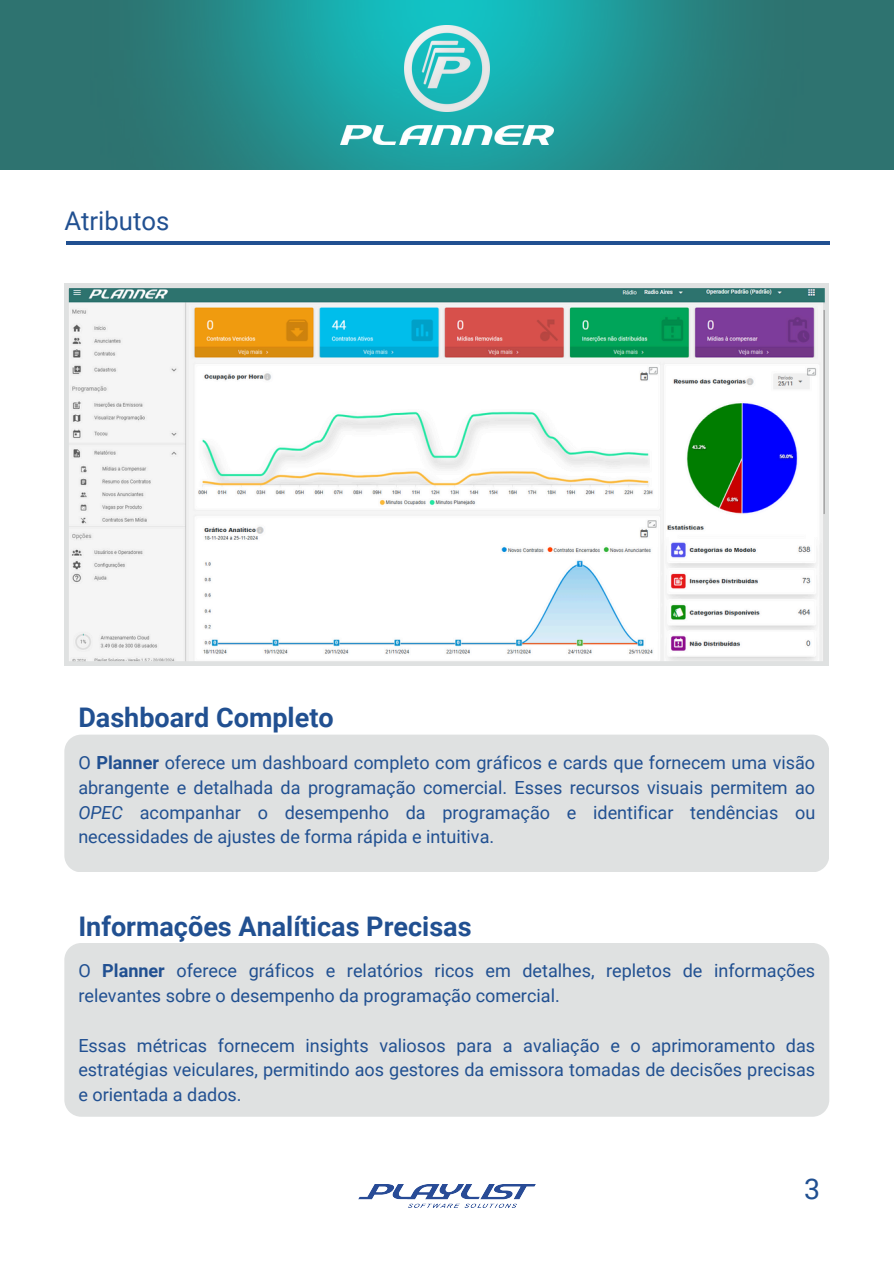
<style>
.page{position:relative;width:894px;height:1264px;background:#fff}
.page>*{position:absolute;margin:0;border:0;box-sizing:border-box;transform-origin:0 0}
.t1{font:28.5px "Roboto";color:#215091}
.t2{font:700 27px "Roboto";color:#215091}
.t3{font:25.65px "Roboto";color:#215091}
.t4{font:18px/24.8px "Roboto";color:#215091;text-align:justify}
.s1{font-weight:700}
.s2{font-style:italic}
</style>
<div class="page">
<img style="left:358px;top:1184px;width:177px;height:23px">
<div style="left:0;top:0;width:893px;height:170px;background:#2e7370"></div>
<img style="left:174px;top:0;width:545px;height:170px">
<img style="left:340px;top:125px;width:213px;height:19px">
<img style="left:404px;top:26px;width:85px;height:85px">
<hr style="left:66px;top:241px;width:763px;height:3px;background:#215091">
<div style="left:64px;top:734px;width:764px;height:138px;background:#dfe1e1"></div>
<div style="left:64px;top:943px;width:765px;height:173px;background:#dfe1e1"></div>
<svg style="left:64px;top:283px;width:764px;height:382px"></svg>
<p class="t3" style="left:64px;top:206px;width:106px">Atributos</p>
<h2 class="t2" style="left:78px;top:702px;width:257px">Dashboard Completo</h2>
<p class="t4" style="left:78px;top:750px;width:738px">O <span class="s1">Planner</span> oferece um dashboard completo com gráficos e cards que fornecem uma visão abrangente e detalhada da programação comercial. Esses recursos visuais permitem ao <span class="s2">OPEC</span> acompanhar o desempenho da programação e identificar tendências ou necessidades de ajustes de forma rápida e intuitiva.</p>
<h1 class="t2" style="left:78px;top:911px;width:394px">Informações Analíticas Precisas</h1>
<p class="t4" style="left:78px;top:958px;width:738px">O <span class="s1">Planner</span> oferece gráficos e relatórios ricos em detalhes, repletos de informações relevantes sobre o desempenho da programação comercial.</p>
<p class="t4" style="left:78px;top:1033px;width:738px">Essas métricas fornecem insights valiosos para a avaliação e o aprimoramento das estratégias veiculares, permitindo aos gestores da emissora tomadas de decisões precisas e orientada a dados.</p>
<h1 class="t1" style="left:804px;top:1172px;width:17px">3</h1>
</div>
